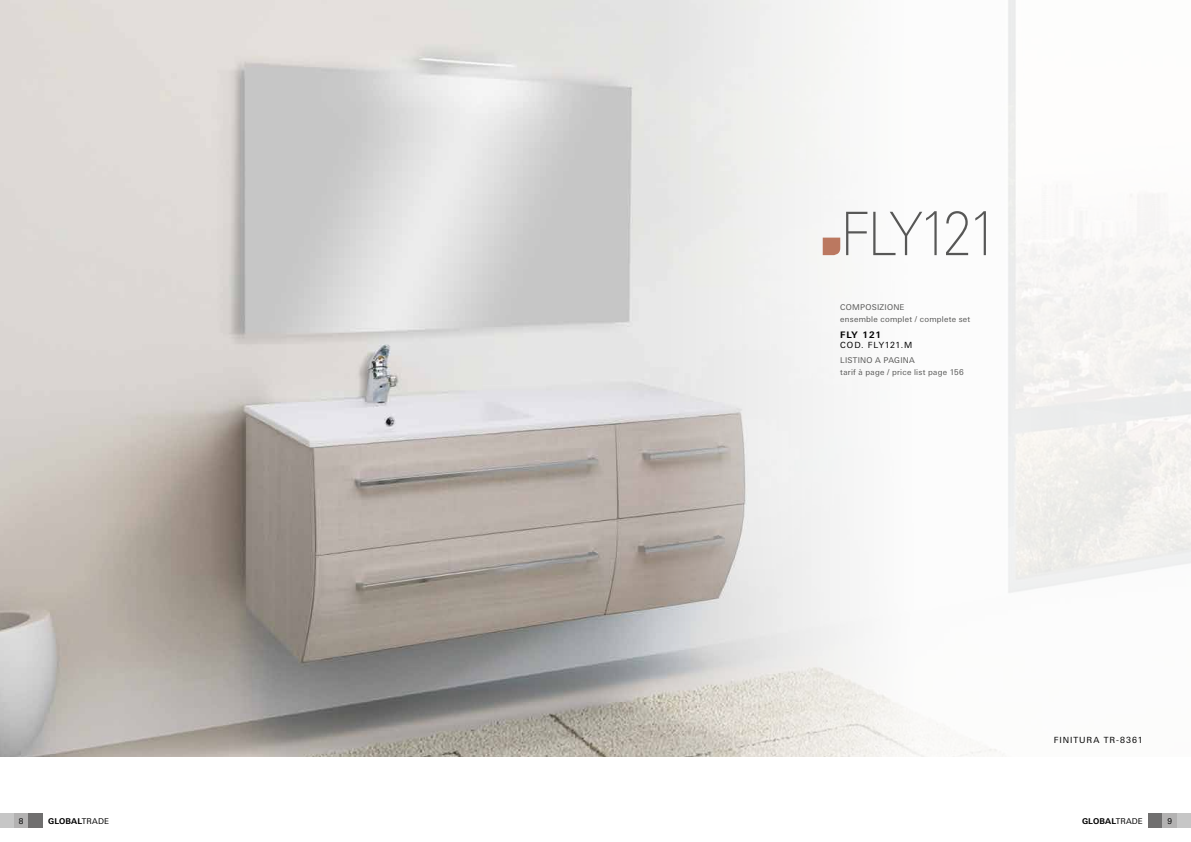
<style>
.page{position:relative;width:1191px;height:842px;background:#fff}
.page>*{position:absolute;margin:0;border:0;box-sizing:border-box;transform-origin:0 0}
.t1{font:100 60px "Linotype Univers Basic";letter-spacing:-.075em;color:#575756;scale:.9 1}
.t2{font:700 9px "Linotype Univers Basic";letter-spacing:.1em;color:#000}
.t3{font:8.5px "Linotype Univers Basic";letter-spacing:.105em;color:#000}
.t4{font:8.5px "Linotype Univers Basic";letter-spacing:.08em;color:#000}
.t5{font:8px/12px "Linotype Univers Basic";letter-spacing:.03em;color:#575756}
.t6{font:700 8px "Linotype Univers Basic";letter-spacing:.015em;color:#000}
.t7{font:8px "Linotype Univers Basic";color:#000}
.s1{font-weight:400}
</style>
<div class="page">
<img style="left:0;top:0;width:624px;height:757px">
<svg style="left:624px;top:0;width:567px;height:814px;fill:#f7f6f5"></svg>
<div style="left:1148px;top:814px;width:14px;height:14px;background:#706f6f"></div>
<div style="left:1162px;top:814px;width:14px;height:14px;background:#b3b2b2"></div>
<div style="left:1176px;top:814px;width:15px;height:14px;background:#c6c6c6"></div>
<div style="left:0;top:814px;width:14px;height:14px;background:#c6c6c6"></div>
<div style="left:14px;top:814px;width:14px;height:14px;background:#b3b2b2"></div>
<div style="left:28px;top:814px;width:15px;height:14px;background:#706f6f"></div>
<svg style="left:822px;top:238px;width:18px;height:17px"></svg>
<h1 class="t1" style="left:840px;top:200px;width:177px">FLY121</h1>
<p class="t5" style="left:840px;top:301px;width:131px">COMPOSIZIONE<br>ensemble complet / complete set</p>
<p class="t2" style="left:840px;top:329px;width:42px">FLY 121</p>
<p class="t4" style="left:840px;top:340px;width:74px">COD. FLY121.M</p>
<p class="t5" style="left:840px;top:354px;width:125px">LISTINO A PAGINA<br>tarif à page / price list page 156</p>
<p class="t3" style="left:1053px;top:735px;width:91px">FINITURA TR-8361</p>
<p class="t7" style="left:19px;top:816px;width:6px">8</p>
<p class="t6" style="left:48px;top:816px;width:62px">GLOBAL<span class="s1">TRADE</span></p>
<p class="t6" style="left:1082px;top:816px;width:62px">GLOBAL<span class="s1">TRADE</span></p>
<p class="t7" style="left:1167px;top:816px;width:6px">9</p>
</div>
